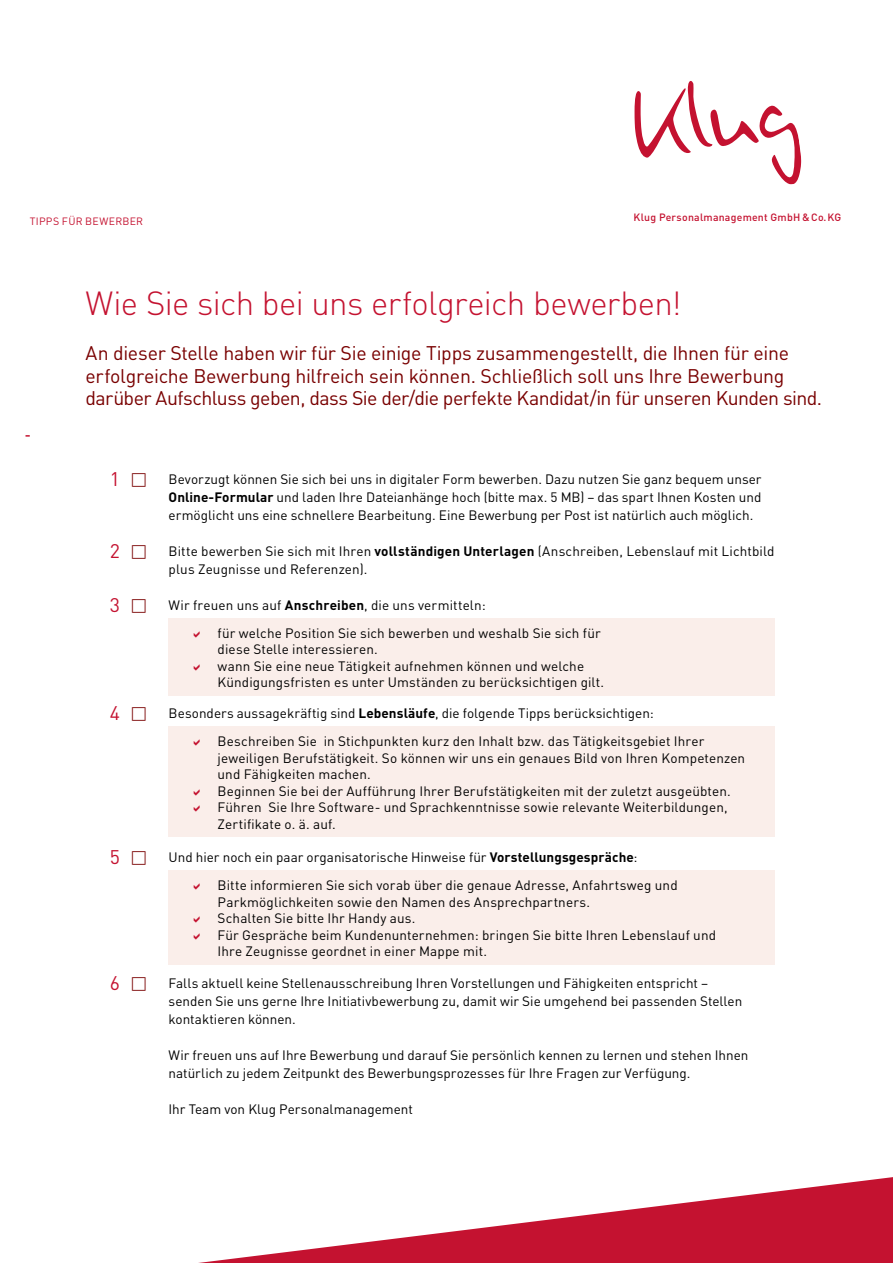
<style>
.page{position:relative;width:893px;height:1263px;background:#fff}
.page>*{position:absolute;margin:0;border:0;box-sizing:border-box;transform-origin:0 0}
.t1{font:300 33px "DIN";letter-spacing:-.02em;color:#c41230}
.t2{font:19.5px/22.5px "DIN";letter-spacing:-.015em;color:#790000}
.t3{font:19.5px "DIN";color:#c41230}
.t4{font:13.5px/16.5px "DIN";letter-spacing:.01em;color:#000}
.t5{font:500 10.5px "DIN";letter-spacing:.02em;color:#c41230}
.t6{font:10.5px "DIN";color:#c41230}
.s1{font-weight:700}
</style>
<div class="page">
<svg style="left:634px;top:81px;width:168px;height:104px"></svg>
<svg style="left:198px;top:1177px;width:695px;height:86px"></svg>
<div style="left:169px;top:618px;width:606px;height:78px;background:#faeeea"></div>
<div style="left:169px;top:726px;width:606px;height:111px;background:#faeeea"></div>
<div style="left:169px;top:870px;width:606px;height:95px;background:#faeeea"></div>
<p class="t6" style="left:30px;top:215px;width:115px">Ti pps für Bewerber</p>
<p class="t5" style="left:634px;top:211px;width:209px">Klug Personalmanagement GmbH &amp;Co.KG</p>
<h1 class="t1" style="left:86px;top:283px;width:597px">Wie Sie sich bei uns erfolgreich bewerben!</h1>
<p class="t2" style="left:86px;top:341px;width:738px">An dieser Stelle haben wir für Sie einige Tipps zusammengestellt, die Ihnen für eine erfolgreiche Bewerbung hilfreich sein können. Schließlich soll uns Ihre Bewerbung darüber Aufschluss geben, dass Sie der/die perfekte Kandidat/in für unseren Kunden sind.</p>
<h2 class="t3" style="left:110px;top:467px;width:12px">1</h2>
<h2 class="t3" style="left:110px;top:539px;width:12px">2</h2>
<h2 class="t3" style="left:110px;top:593px;width:12px">3</h2>
<p class="t4" style="left:169px;top:469px;width:594px;line-height:18px;text-align:justify">Bevorzugt können Sie sich bei uns in digitaler Form bewerben. Dazu nutzen Sie ganz bequem unser <span class="s1">Online-Formular</span> und laden Ihre Dateianhänge hoch (bitte max. 5 MB) – das spart Ihnen Kosten und ermöglicht uns eine schnellere Bearbeitung. Eine Bewerbung per Post ist natürlich auch möglich.</p>
<p class="t4" style="left:169px;top:541px;width:608px;line-height:18px">Bitte bewerben Sie sich mit Ihren <span class="s1">vollständigen Unterlagen</span> (Anschreiben, Lebenslauf mit Lichtbild plus Zeugnisse und Referenzen).</p>
<p class="t4" style="left:169px;top:596px;width:319px">Wir freuen uns auf <span class="s1">Anschreiben</span>, die uns vermitteln:</p>
<p class="t4" style="left:218px;top:625px;width:388px">für welche Position Sie sich bewerben und weshalb Sie sich für diese Stelle interessieren.<br>wann Sie eine neue Tätigkeit aufnehmen können und welche Kündigungsfristen es unter Umständen zu berücksichtigen gilt.</p>
<h2 class="t3" style="left:110px;top:701px;width:12px">4</h2>
<p class="t4" style="left:169px;top:704px;width:487px">Besonders aussagekräftig sind <span class="s1">Lebensläufe</span>, die folgende Tipps berücksichtigen:</p>
<p class="t4" style="left:218px;top:733px;width:529px">Beschreiben Sie in Stichpunkten kurz den Inhalt bzw. das Tätigkeitsgebiet Ihrer jeweiligen Berufstätigkeit. So können wir uns ein genaues Bild von Ihren Kompetenzen und Fähigkeiten machen.<br>Beginnen Sie bei der Aufführung Ihrer Berufstätigkeiten mit der zuletzt ausgeübten.<br>Führen Sie Ihre Software- und Sprachkenntnisse sowie relevante Weiterbildungen, Zertifikate o. ä. auf.</p>
<h2 class="t3" style="left:110px;top:845px;width:12px">5</h2>
<p class="t4" style="left:169px;top:848px;width:470px">Und hier noch ein paar organisatorische Hinweise für <span class="s1">Vorstellungsgespräche</span>:</p>
<p class="t4" style="left:218px;top:877px;width:500px">Bitte informieren Sie sich vorab über die genaue Adresse, Anfahrtsweg und Parkmöglichkeiten sowie den Namen des Ansprechpartners.<br>Schalten Sie bitte Ihr Handy aus.<br>Für Gespräche beim Kundenunternehmen: bringen Sie bitte Ihren Lebenslauf und Ihre Zeugnisse geordnet in einer Mappe mit.</p>
<h2 class="t3" style="left:110px;top:971px;width:12px">6</h2>
<p class="t4" style="left:169px;top:973px;width:575px;line-height:18px;text-indent:8px">alls aktuell keine Stellenausschreibung Ihren Vorstellungen und Fähigkeiten entspricht – senden Sie uns gerne Ihre Initiativbewerbung zu, damit wir Sie umgehend bei passenden Stellen kontaktieren können.</p>
<p class="t4" style="left:146px;top:1046px;width:10px">W</p>
<p class="t4" style="left:149px;top:974px;width:11px">F</p>
<p class="t4" style="left:169px;top:1045px;width:581px;line-height:18px;text-indent:12px">ir freuen uns auf Ihre Bewerbung und darauf Sie persönlich kennen zu lernen und stehen Ihnen natürlich zu jedem Zeitpunkt des Bewerbungsprozesses für Ihre Fragen zur Verfügung.</p>
<p class="t4" style="left:169px;top:1100px;width:246px">Ihr Team von Klug Personalmanagement</p>
</div>
